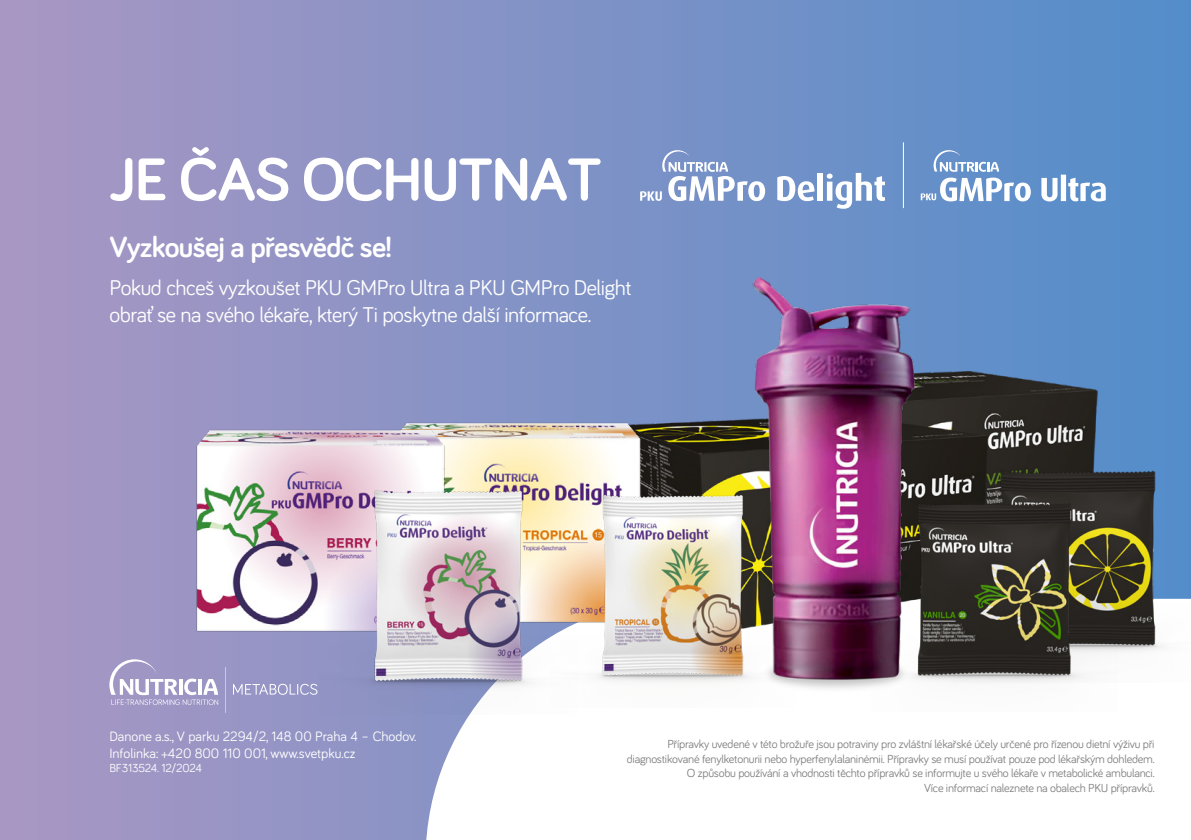
<style>
.page{position:relative;width:1191px;height:840px;background:#fff}
.page>*{position:absolute;margin:0;border:0;box-sizing:border-box;transform-origin:0 0}
.t1{font:700 62px "Bariol";letter-spacing:-.02em;color:#fff}
.t2{font:700 30px "Bariol";letter-spacing:-.02em;color:#fff}
.t3{font:22px/26.4px "Bariol";letter-spacing:-.02em;color:#fff}
.t4{font:14px/16.8px "Bariol";color:#fff}
.t5{font:12px/14.4px "Bariol";letter-spacing:-.02em;color:#808080;text-align:right}
.t6{font:12px "Bariol";letter-spacing:-.02em;color:#fff}
</style>
<div class="page">
<div style="left:0;top:0;width:1191px;height:839px;background:linear-gradient(to right,#a997c3,#538dca)"></div>
<svg style="left:425px;top:682px;width:766px;height:157px"></svg>
<svg style="left:109px;top:659px;width:109px;height:45px"></svg>
<svg style="left:225px;top:666px;width:1px;height:46px"></svg>
<svg style="left:233px;top:683px;width:84px;height:11px"></svg>
<hr style="left:198px;top:678px;width:4px;height:16px;background:#fff">
<svg style="left:920px;top:150px;width:185px;height:51px"></svg>
<hr style="left:903px;top:142px;width:1px;height:66px;background:#fff">
<svg style="left:777px;top:176px;width:37px;height:25px"></svg>
<div style="left:817px;top:173px;width:6px;height:28px;background:#fff"></div>
<svg style="left:826px;top:173px;width:59px;height:36px"></svg>
<svg style="left:640px;top:150px;width:125px;height:51px"></svg>
<img style="left:606px;top:358px;width:559px;height:332px">
<img style="left:724px;top:267px;width:213px;height:428px">
<img style="left:386px;top:391px;width:262px;height:71px">
<img style="left:577px;top:462px;width:218px;height:245px">
<img style="left:189px;top:398px;width:264px;height:264px">
<img style="left:319px;top:456px;width:258px;height:257px">
<img style="left:953px;top:433px;width:238px;height:249px">
<img style="left:871px;top:466px;width:246px;height:245px">
<h1 class="t1" style="left:109px;top:137px;width:494px">JE ČAS OCHUTNAT</h1>
<h2 class="t2" style="left:109px;top:226px;width:284px">Vyzkoušej a přesvědč se!</h2>
<h3 class="t3" style="left:109px;top:273px;width:523px">Pokud chceš vyzkoušet PKU GMPro Ultra a PKU GMPro Delight obrať se na svého lékaře, který Ti poskytne další informace.</h3>
<p class="t4" style="left:109px;top:727px;width:309px">Danone a.s., V parku 2294/2, 148 00 Praha 4 – Chodov.<br>Infolinka: +420 800 110 001, www.svetpku.cz</p>
<p class="t6" style="left:109px;top:759px;width:94px">BF313524. 12/2024</p>
<p class="t5" style="left:627px;top:736px;width:529px">Přípravky uvedené v této brožuře jsou potraviny pro zvláštní lékařské účely určené pro řízenou dietní výživu při diagnostikované fenylketonurii nebo hyperfenylalaninémii. Přípravky se musí používat pouze pod lékařským dohledem.<br>O způsobu používání a vhodnosti těchto přípravků se informujte u svého lékaře v metabolické ambulanci.<br>Více informací naleznete na obalech PKU přípravků.</p>
</div>
